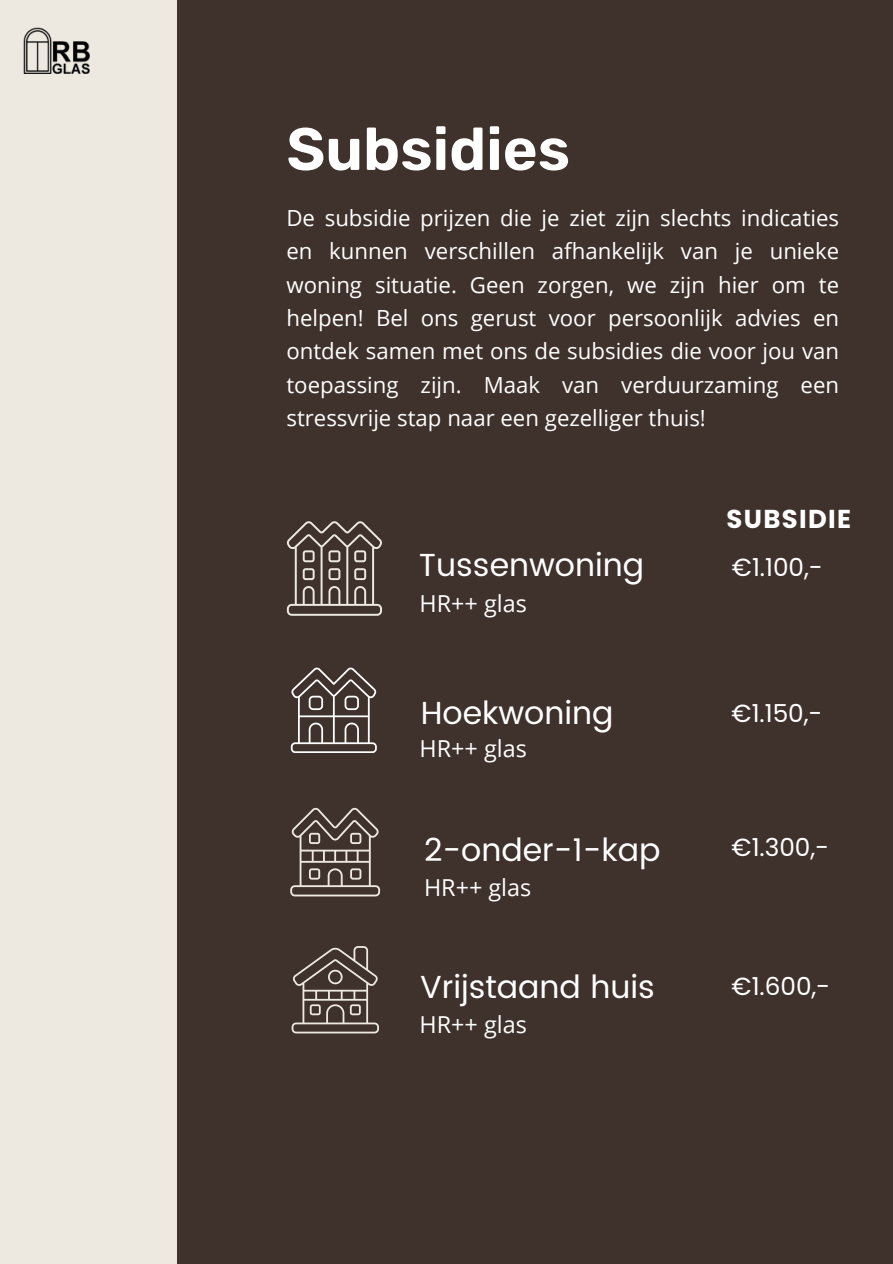
<style>
.page{position:relative;width:893px;height:1264px;background:#fff}
.page>*{position:absolute;margin:0;border:0;box-sizing:border-box;transform-origin:0 0}
.t1{font:600 59.7px "Rubik";color:#fff}
.t2{font:31.8px "Poppins";color:#fff}
.t3{font:700 25.8px "Poppins";letter-spacing:.05em;color:#fff}
.t4{font:24.75px "Poppins";color:#fff}
.t5{font:23.4px "Open Sans";color:#fff}
.t6{font:22.2px/33.3px "Open Sans";color:#fff;text-align:justify}
</style>
<div class="page">
<div style="left:0;top:0;width:892px;height:1263px;background:#ede9e1"></div>
<div style="left:177px;top:0;width:715px;height:1263px;background:#3f312b"></div>
<svg style="left:291px;top:667px;width:86px;height:85px"></svg>
<svg style="left:291px;top:946px;width:88px;height:87px"></svg>
<svg style="left:287px;top:521px;width:95px;height:94px"></svg>
<svg style="left:290px;top:807px;width:90px;height:89px"></svg>
<img style="left:23px;top:28px;width:67px;height:46px">
<h1 class="t1" style="left:286px;top:114px;width:285px">Subsidies</h1>
<p class="t6" style="left:286px;top:201px;width:554px">De subsidie prijzen die je ziet zijn slechts indicaties en kunnen verschillen afhankelijk van je unieke woning situatie. Geen zorgen, we zijn hier om te helpen! Bel ons gerust voor persoonlijk advies en ontdek samen met ons de subsidies die voor jou van toepassing zijn. Maak van verduurzaming een stressvrije stap naar een gezelliger thuis!</p>
<h2 class="t2" style="left:418px;top:546px;width:227px">Tussenwoning</h2>
<p class="t5" style="left:419px;top:587px;width:109px">HR++ glas</p>
<h2 class="t2" style="left:421px;top:694px;width:194px">Hoekwoning</h2>
<p class="t5" style="left:419px;top:732px;width:109px">HR++ glas</p>
<h2 class="t2" style="left:424px;top:831px;width:238px">2-onder-1-kap</h2>
<p class="t5" style="left:424px;top:871px;width:109px">HR++ glas</p>
<h2 class="t2" style="left:420px;top:968px;width:236px">Vrijstaand huis</h2>
<p class="t5" style="left:419px;top:1008px;width:109px">HR++ glas</p>
<p class="t3" style="left:726px;top:501px;width:126px">SUBSIDIE</p>
<p class="t4" style="left:732px;top:550px;width:92px">€1.100,-</p>
<p class="t4" style="left:731px;top:696px;width:92px">€1.150,-</p>
<p class="t4" style="left:731px;top:830px;width:99px">€1.300,-</p>
<p class="t4" style="left:731px;top:968px;width:100px">€1.600,-</p>
</div>
